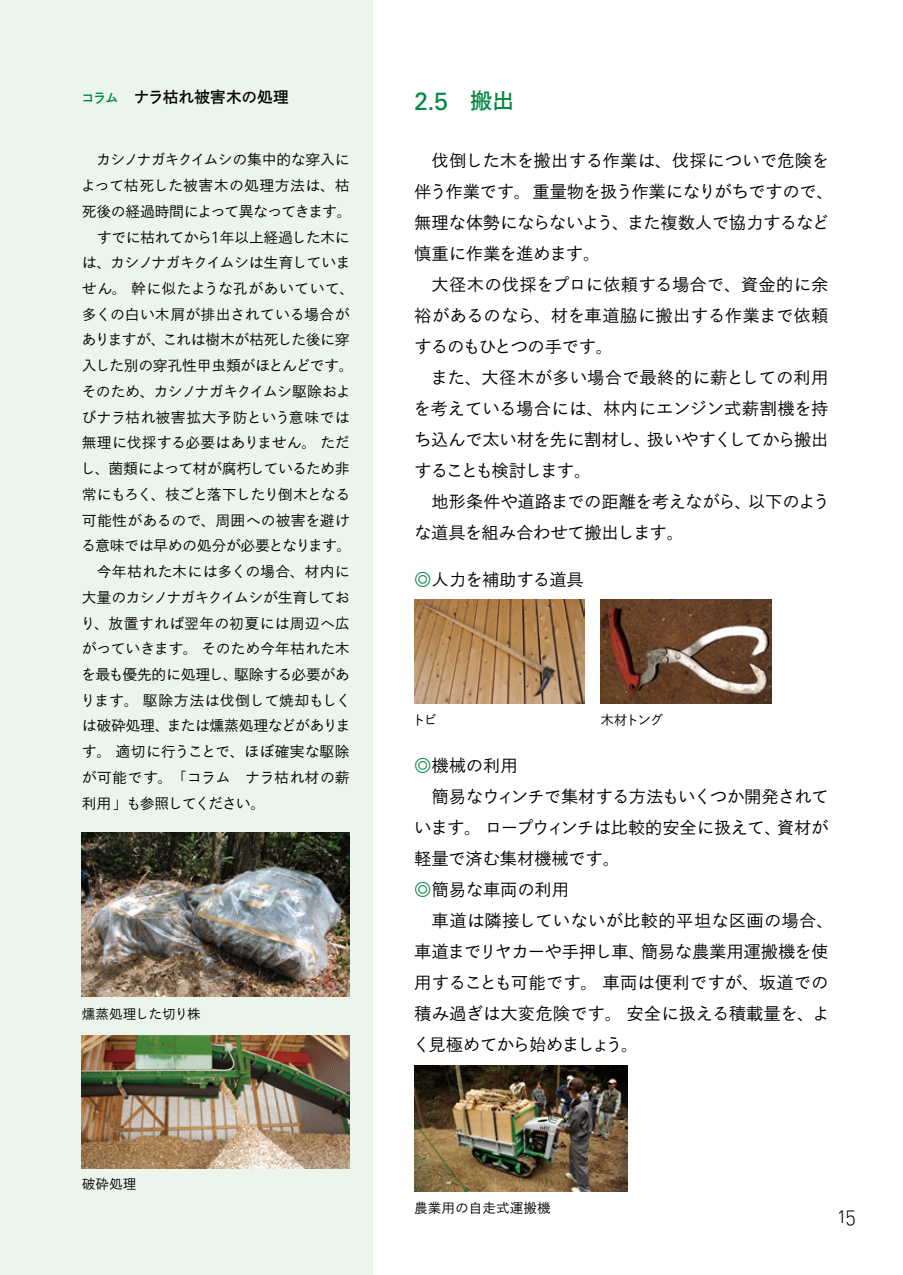
<style>
.page{position:relative;width:903px;height:1275px;background:#fff}
.page>*{position:absolute;margin:0;border:0;box-sizing:border-box;transform-origin:0 0}
.t1{font:700 22.4px "Ro Goth Sink Pro";color:#008842}
.t2{font:300 21px "DIN Alternate";color:#000}
.t3{font:500 17.32px/31px "Ro Goth Sink Std";letter-spacing:-.01em;color:#000}
.t4{font:700 16.1px "Ro Goth Sink Pro";letter-spacing:-.025em;color:#000}
.t5{font:500 14.88px "Ro Goth Sink Std";letter-spacing:-.02em;color:#000}
.t6{font:500 14.88px "Ro Goth Sink Std";letter-spacing:-.04em;color:#000}
.t7{font:500 14.88px "Ro Goth Sink Std";letter-spacing:.02em;color:#000}
.t8{font:500 14.88px "Ro Goth Sink Std";letter-spacing:.025em;color:#000}
.t9{font:500 14.88px "Ro Goth Sink Std";letter-spacing:-.045em;color:#000}
.t10{font:500 14.88px "Ro Goth Sink Std";letter-spacing:-.065em;color:#000}
.t11{font:500 14.88px "Ro Goth Sink Std";letter-spacing:.03em;color:#000}
.t12{font:500 14.88px "Ro Goth Sink Std";color:#000}
.t13{font:500 14.88px "Ro Goth Sink Std";letter-spacing:.01em;color:#000}
.t14{font:500 14.88px "Ro Goth Sink Std";letter-spacing:-.085em;color:#000}
.t15{font:500 13.65px "Ro Goth Sink Std";color:#000}
.t16{font:500 13.65px "Ro Goth Sink Std";letter-spacing:-.03em;color:#000}
.s1{font-size:13.65px;color:#008842}
.s2{font-family:"Univers";font-weight:300;font-size:16.45px}
.s3{font-family:"Univers";font-weight:400;font-size:25.03px}
.s4{font-family:"Univers";font-weight:400;font-size:23.45px}
.s5{color:#008842}
</style>
<div class="page">
<div style="left:0;top:0;width:373px;height:1275px;background:#ebf5ec"></div>
<img style="left:82px;top:832px;width:268px;height:165px">
<img style="left:82px;top:1035px;width:268px;height:134px">
<img style="left:414px;top:1065px;width:214px;height:126px">
<img style="left:414px;top:599px;width:171px;height:104px">
<img style="left:600px;top:599px;width:172px;height:104px">
<p class="t4" style="left:81px;top:86px;width:209px"><span class="s1">コラム</span>　ナラ枯れ被害木の処理</p>
<p class="t6" style="left:96px;top:150px;width:255px">カシノナガキクイムシの集中的な穿入に</p>
<p class="t11" style="left:81px;top:175px;width:271px">よって枯死した被害木の処理方法は、枯</p>
<p class="t5" style="left:82px;top:201px;width:271px">死後の経過時間によって異なってきます。</p>
<p class="t5" style="left:97px;top:227px;width:255px">すでに枯れてから<span class="s2">1</span>年以上経過した木に</p>
<p class="t9" style="left:82px;top:253px;width:270px">は、カシノナガキクイムシは生育していま</p>
<p class="t7" style="left:82px;top:278px;width:274px">せん。幹に似たような孔があいていて、</p>
<p class="t5" style="left:82px;top:304px;width:269px">多くの白い木屑が排出されている場合が</p>
<p class="t5" style="left:82px;top:330px;width:270px">ありますが、これは樹木が枯死した後に穿</p>
<p class="t5" style="left:82px;top:356px;width:273px">入した別の穿孔性甲虫類がほとんどです。</p>
<p class="t5" style="left:81px;top:381px;width:271px">そのため、カシノナガキクイムシ駆除およ</p>
<p class="t7" style="left:81px;top:407px;width:270px">びナラ枯れ被害拡大予防という意味では</p>
<p class="t12" style="left:82px;top:433px;width:269px">無理に伐採する必要はありません。ただ</p>
<p class="t5" style="left:81px;top:458px;width:270px">し、菌類によって材が腐朽しているため非</p>
<p class="t10" style="left:82px;top:484px;width:270px">常にもろく、枝ごと落下したり倒木となる</p>
<p class="t13" style="left:82px;top:510px;width:269px">可能性があるので、周囲への被害を避け</p>
<p class="t5" style="left:81px;top:536px;width:272px">る意味では早めの処分が必要となります。</p>
<p class="t8" style="left:97px;top:561px;width:255px">今年枯れた木には多くの場合、材内に</p>
<p class="t6" style="left:82px;top:587px;width:269px">大量のカシノナガキクイムシが生育してお</p>
<p class="t8" style="left:81px;top:613px;width:271px">り、放置すれば翌年の初夏には周辺へ広</p>
<p class="t5" style="left:82px;top:639px;width:269px">がっていきます。そのため今年枯れた木</p>
<p class="t5" style="left:81px;top:664px;width:270px">を最も優先的に処理し、駆除する必要があ</p>
<p class="t5" style="left:81px;top:690px;width:272px">ります。駆除方法は伐倒して焼却もしく</p>
<p class="t5" style="left:82px;top:716px;width:270px">は破砕処理、または燻蒸処理などがありま</p>
<p class="t5" style="left:82px;top:741px;width:269px">す。適切に行うことで、ほぼ確実な駆除</p>
<p class="t5" style="left:82px;top:767px;width:269px">が可能です。「コラム　ナラ枯れ材の薪</p>
<p class="t14" style="left:82px;top:793px;width:185px">利用」も参照してください。</p>
<p class="t16" style="left:82px;top:1004px;width:120px">燻蒸処理した切り株</p>
<p class="t15" style="left:82px;top:1175px;width:56px">破砕処理</p>
<p class="t1" style="left:414px;top:85px;width:102px"><span class="s3">2</span><span class="s4">.</span><span class="s3">5</span>　搬出</p>
<p class="t3" style="left:414px;top:144px;width:421px;text-indent:17px">伐倒した木を搬出する作業は、伐採についで危険を伴う作業です。重量物を扱う作業になりがちですので、無理な体勢にならないよう、また複数人で協力するなど慎重に作業を進めます。</p>
<p class="t3" style="left:414px;top:268px;width:416px;text-align:justify;text-indent:17px">大径木の伐採をプロに依頼する場合で、資金的に余裕があるのなら、材を車道脇に搬出する作業まで依頼するのもひとつの手です。</p>
<p class="t3" style="left:414px;top:361px;width:416px;text-align:justify;text-indent:17px">また、大径木が多い場合で最終的に薪としての利用を考えている場合には、林内にエンジン式薪割機を持ち込んで太い材を先に割材し、扱いやすくしてから搬出することも検討します。</p>
<p class="t3" style="left:414px;top:485px;width:417px;text-indent:18px">地形条件や道路までの距離を考えながら、以下のような道具を組み合わせて搬出します。</p>
<p class="t3" style="left:414px;top:563px;width:171px"><span class="s5">◎</span>人力を補助する道具</p>
<p class="t15" style="left:412px;top:711px;width:26px">トビ</p>
<p class="t15" style="left:600px;top:711px;width:65px">木材トング</p>
<p class="t3" style="left:414px;top:749px;width:416px"><span class="s5">◎</span>機械の利用<br>　簡易なウィンチで集材する方法もいくつか開発されています。ロープウィンチは比較的安全に扱えて、資材が軽量で済む集材機械です。<br><span class="s5">◎</span>簡易な車両の利用</p>
<p class="t3" style="left:413px;top:904px;width:422px;text-indent:19px">車道は隣接していないが比較的平坦な区画の場合、車道までリヤカーや手押し車、簡易な農業用運搬機を使用することも可能です。車両は便利ですが、坂道での積み過ぎは大変危険です。安全に扱える積載量を、よく見極めてから始めましょう。</p>
<p class="t15" style="left:414px;top:1198px;width:138px">農業用の自走式運搬機</p>
<p class="t2" style="left:838px;top:1203px;width:19px">15</p>
</div>
